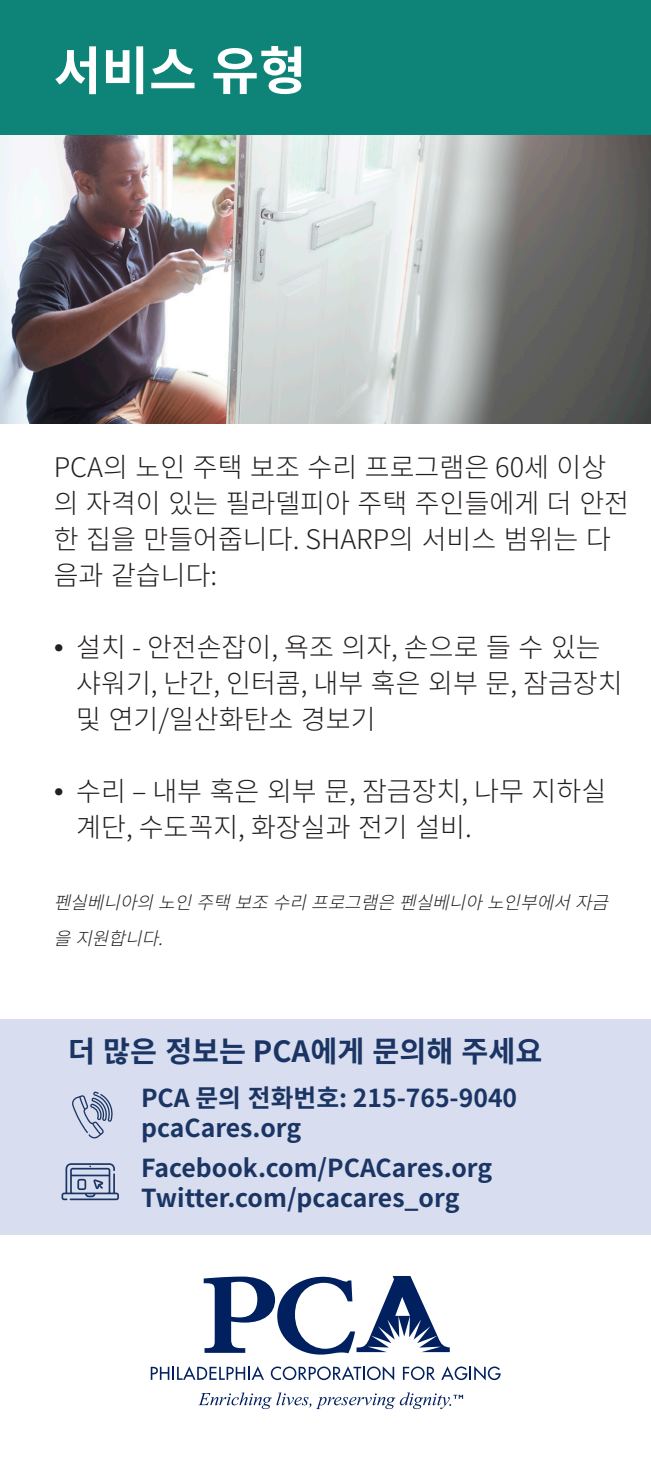
<style>
.page{position:relative;width:651px;height:1460px;background:#fff}
.page>*{position:absolute;margin:0;border:0;box-sizing:border-box;transform-origin:0 0}
.t1{font:700 51.75px "Noto Sans CJ Ksc";color:#fff}
.t2{font:700 29.25px "Noto Sans CJ Ksc";color:#1a3564}
.copy{font:300 27px/36px "Noto Sans CJ Ksc";color:#231f20}
.t3{font:700 24.75px "Noto Sans CJ Ksc";color:#1a3564}
.copy-2{font:italic 300 18px/36px "Noto Sans CJ Ksc";color:#231f20}
.s1{font-family:"Helvetica Neue LT Pro";font-size:20.25px}
</style>
<div class="page">
<img style="left:0;top:134px;width:650px;height:289px">
<div style="left:0;top:1018px;width:650px;height:216px;background:#d8ddef"></div>
<div style="left:0;top:0;width:650px;height:134px;background:#0e8479"></div>
<svg style="left:203px;top:1276px;width:246px;height:78px"></svg>
<svg style="left:151px;top:1366px;width:113px;height:13px"></svg>
<svg style="left:270px;top:1366px;width:124px;height:14px"></svg>
<svg style="left:402px;top:1366px;width:32px;height:13px"></svg>
<svg style="left:441px;top:1366px;width:59px;height:14px"></svg>
<svg style="left:198px;top:1392px;width:264px;height:16px"></svg>
<svg style="left:61px;top:1163px;width:58px;height:37px"></svg>
<svg style="left:72px;top:1091px;width:41px;height:47px"></svg>
<p class="t1" style="left:54px;top:41px;width:254px">서비스 유형</p>
<p class="copy" style="left:54px;top:449px;width:576px">PCA의 노인 주택 보조 수리 프로그램은 60세 이상 의 자격이 있는 필라델피아 주택 주인들에게 더 안전 한 집을 만들어줍니다. SHARP의 서비스 범위는 다 음과 같습니다:</p>
<p class="copy" style="left:76px;top:629px;width:547px;text-indent:-22px"><span class="s1">•</span> 설치 - 안전손잡이, 욕조 의자, 손으로 들 수 있는 샤워기, 난간, 인터콤, 내부 혹은 외부 문, 잠금장치 및 연기/일산화탄소 경보기</p>
<p class="copy" style="left:76px;top:773px;width:531px;text-indent:-22px"><span class="s1">•</span> 수리 – 내부 혹은 외부 문, 잠금장치, 나무 지하실 계단, 수도꼭지, 화장실과 전기 설비.</p>
<p class="copy-2" style="left:54px;top:884px;width:566px">펜실베니아의노인주택보조수리프로그램은펜실베니아노인부에서자금 을지원합니다.</p>
<p class="t2" style="left:68px;top:1034px;width:475px">더 많은 정보는 PCA에게 문의해 주세요</p>
<p class="t3" style="left:141px;top:1084px;width:377px">PCA 문의 전화번호: 215-765-9040</p>
<p class="t3" style="left:141px;top:1113px;width:161px">pcaCares.org</p>
<p class="t3" style="left:141px;top:1153px;width:352px">Facebook.com/PCACares.org</p>
<p class="t3" style="left:141px;top:1183px;width:319px">Twitter.com/pcacares_org</p>
</div>
